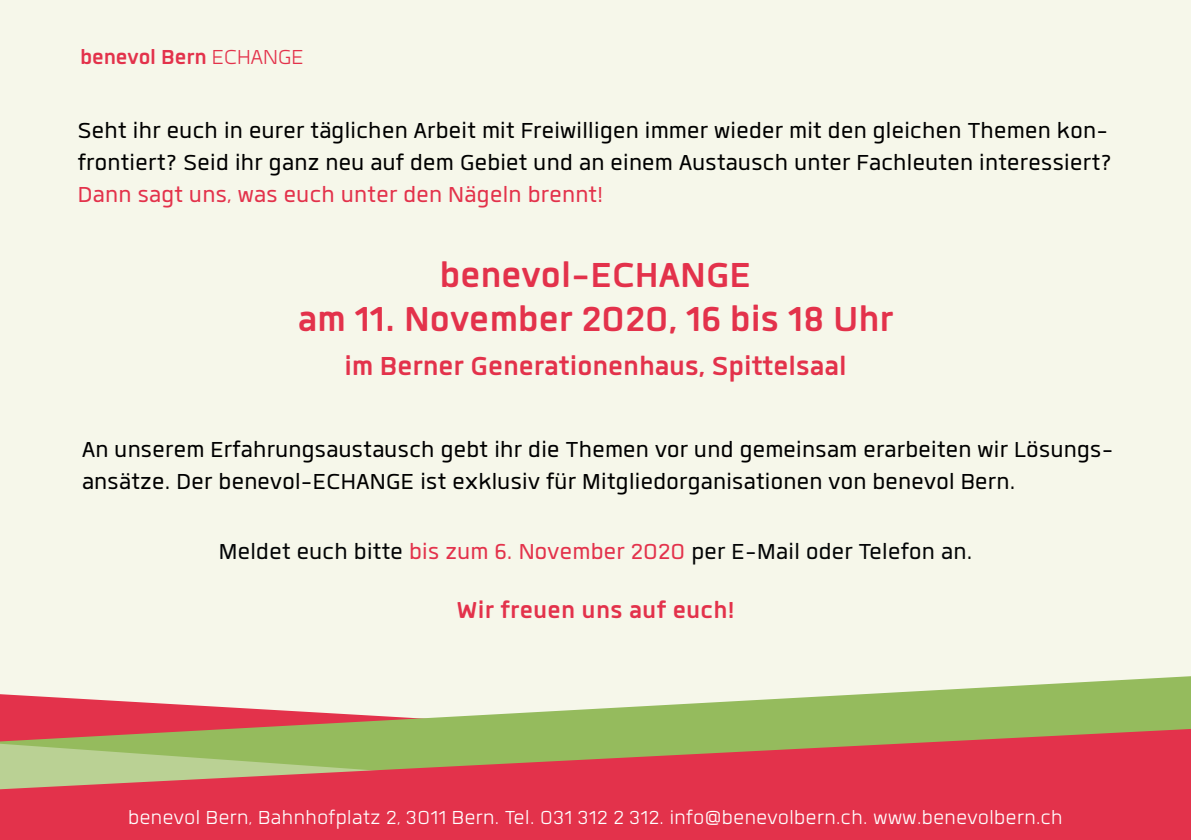
<style>
.page{position:relative;width:1191px;height:840px;background:#fff}
.page>*{position:absolute;margin:0;border:0;box-sizing:border-box;transform-origin:0 0}
.t1{font:700 48px/44px "Quan";color:#e3324b;text-align:center}
.t2{font:700 36px "Quan";color:#e3324b}
.t3{font:700 32px "Quan";letter-spacing:.01em;color:#e3324b}
.t4{font:30px/32px "Quan";letter-spacing:.01em;color:#000}
.t5{font:30px "Quan";letter-spacing:.01em;color:#030506}
.t6{font:30px "Quan";letter-spacing:.01em;color:#e3324b}
.t7{font:700 28px "Quan";letter-spacing:-.005em;color:#e3324b}
.t8{font:300 26px "Quan";letter-spacing:.02em;color:#fff}
.s1{font-weight:300}
.s2{color:#e3324b}
</style>
<div class="page">
<div style="left:0;top:0;width:1191px;height:839px;background:#f6f7ea"></div>
<svg style="left:0;top:676px;width:1191px;height:52px"></svg>
<svg style="left:0;top:728px;width:1191px;height:111px;background:#d05853"></svg>
<p class="t7" style="left:80px;top:43px;width:225px">benevol Bern <span class="s1">ECHANGE</span></p>
<p class="t4" style="left:78px;top:114px;width:1035px">Seht ihr euch in eurer täglichen Arbeit mit Freiwilligen immer wieder mit den gleichen Themen kon&shy;frontiert? Seid ihr ganz neu auf dem Gebiet und an einem Austausch unter Fachleuten interessiert?</p>
<p class="t6" style="left:78px;top:179px;width:526px">Dann sagt uns, was euch unter den Nägeln brennt!</p>
<h1 class="t1" style="left:298px;top:253px;width:597px">benevol-ECHANGE<br>am 11. November 2020, 16 bis 18 Uhr</h1>
<p class="t2" style="left:344px;top:348px;width:504px">im Berner Generationenhaus, Spittelsaal</p>
<p class="t4" style="left:82px;top:433px;width:1033px">An unserem Erfahrungsaustausch gebt ihr die Themen vor und gemeinsam erarbeiten wir Lösungs&shy;ansätze. Der benevol-ECHANGE ist exklusiv für Mitgliedorganisationen von benevol Bern.</p>
<p class="t5" style="left:219px;top:536px;width:755px">Meldet euch bitte <span class="s2">bis zum 6. November 2020</span> per E-Mail oder Telefon an.</p>
<p class="t3" style="left:456px;top:593px;width:280px">Wir freuen uns auf euch!</p>
<p class="t8" style="left:128px;top:803px;width:936px">benevol Bern, Bahnhofplatz 2, 3011 Bern. Tel. 031 312 2 312. info@benevolbern.ch. www.benevolbern.ch</p>
</div>
